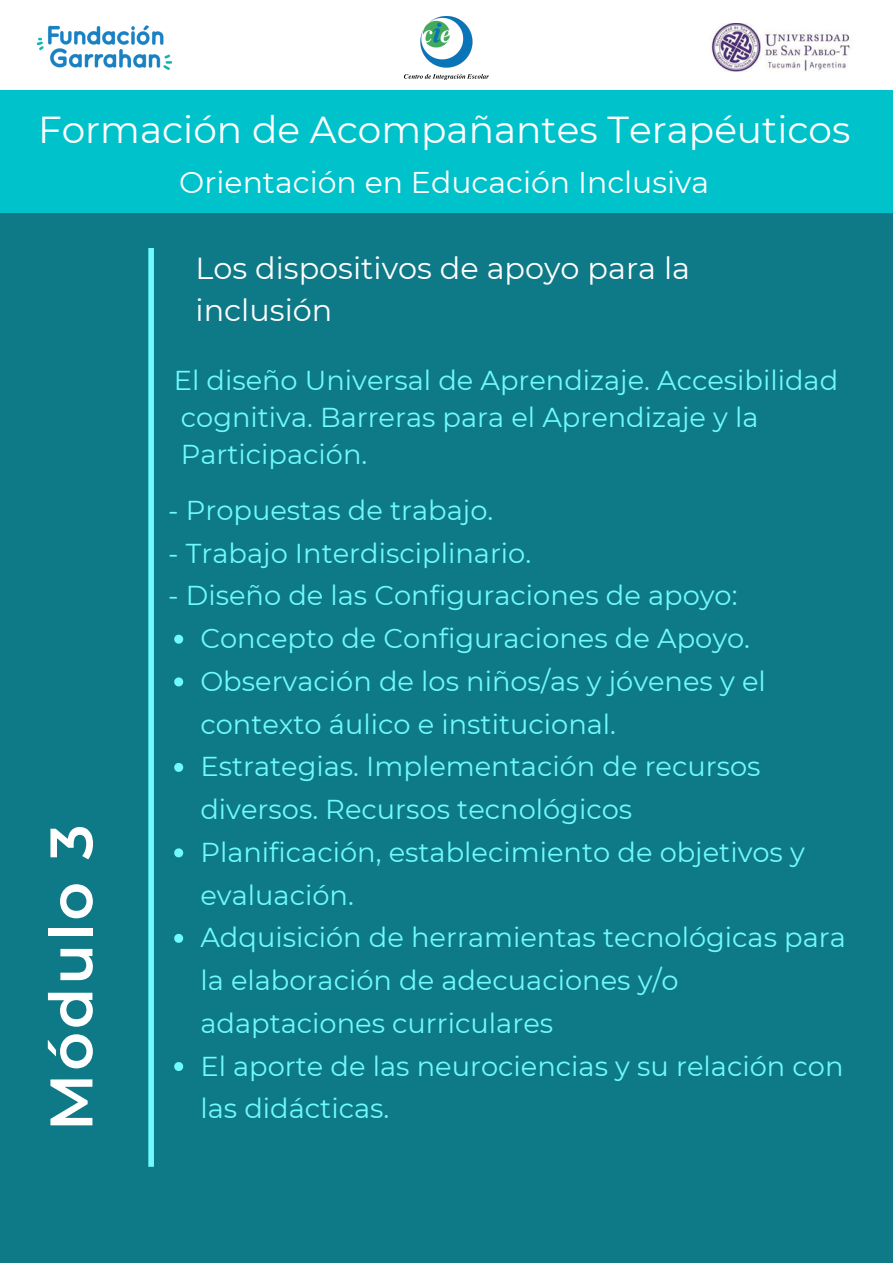
<style>
.page{position:relative;width:893px;height:1264px;background:#fff}
.page>*{position:absolute;margin:0;border:0;box-sizing:border-box;transform-origin:0 0}
.t1{font:600 60px "Montserrat";letter-spacing:.05em;color:#fff}
.t2{font:37.5px "Montserrat";color:#fff}
.t3{font:30.3px/41.5px "Montserrat";color:#fff}
.t4{font:30px "Montserrat";color:#fff}
.t5{font:27.3px/42.8px "Montserrat";color:#6ffaff}
</style>
<div class="page">
<div style="left:0;top:0;width:892px;height:1262px;background:#0e7987"></div>
<svg style="left:174px;top:634px;width:9px;height:9px"></svg>
<svg style="left:174px;top:677px;width:9px;height:9px"></svg>
<svg style="left:174px;top:763px;width:9px;height:9px"></svg>
<svg style="left:174px;top:848px;width:9px;height:9px"></svg>
<svg style="left:174px;top:933px;width:9px;height:9px"></svg>
<svg style="left:174px;top:1062px;width:9px;height:9px"></svg>
<div style="left:148px;top:248px;width:6px;height:918px;background:#6ffaff"></div>
<div style="left:0;top:79px;width:892px;height:134px;background:#00c2cb"></div>
<div style="left:0;top:0;width:892px;height:90px;background:#fff"></div>
<img style="left:36px;top:25px;width:137px;height:45px">
<img style="left:711px;top:23px;width:140px;height:48px">
<img style="left:405px;top:16px;width:83px;height:63px">
<h2 class="t2" style="left:38px;top:107px;width:813px">Formación de Acompañantes Terapéuticos</h2>
<p class="t4" style="left:179px;top:164px;width:531px">Orientación en Educación Inclusiva</p>
<p class="t3" style="left:195px;top:247px;width:496px">Los dispositivos de apoyo para la inclusión</p>
<p class="t5" style="left:174px;top:362px;width:665px;line-height:37px">El diseño Universal de Aprendizaje. Accesibilidad cognitiva. Barreras para el Aprendizaje y la<br>Participación.</p>
<h1 class="t1" style="left:34px;top:1130px;width:308px;rotate:-90deg">Módulo 3</h1>
<p class="t5" style="left:168px;top:489px;width:326px">- Propuestas de trabajo.</p>
<p class="t5" style="left:168px;top:531px;width:364px">- Trabajo Interdisciplinario.</p>
<p class="t5" style="left:168px;top:574px;width:570px">- Diseño de las Configuraciones de apoyo:</p>
<p class="t5" style="left:200px;top:617px;width:647px">Concepto de Configuraciones de Apoyo.<br>Observación de los niños/as y jóvenes y el contexto á ulico e institucional.<br>Estrategias. Implementación de recursos diversos. Recursos tecnológicos<br>Planificación, establecimiento de objetivos y evaluación.<br>Adquisición de herramientas tecnológicas para la elaboración de adecuaciones y/o adaptaciones curriculares<br>El aporte de las neurociencias y su relación con las didácticas.</p>
</div>
